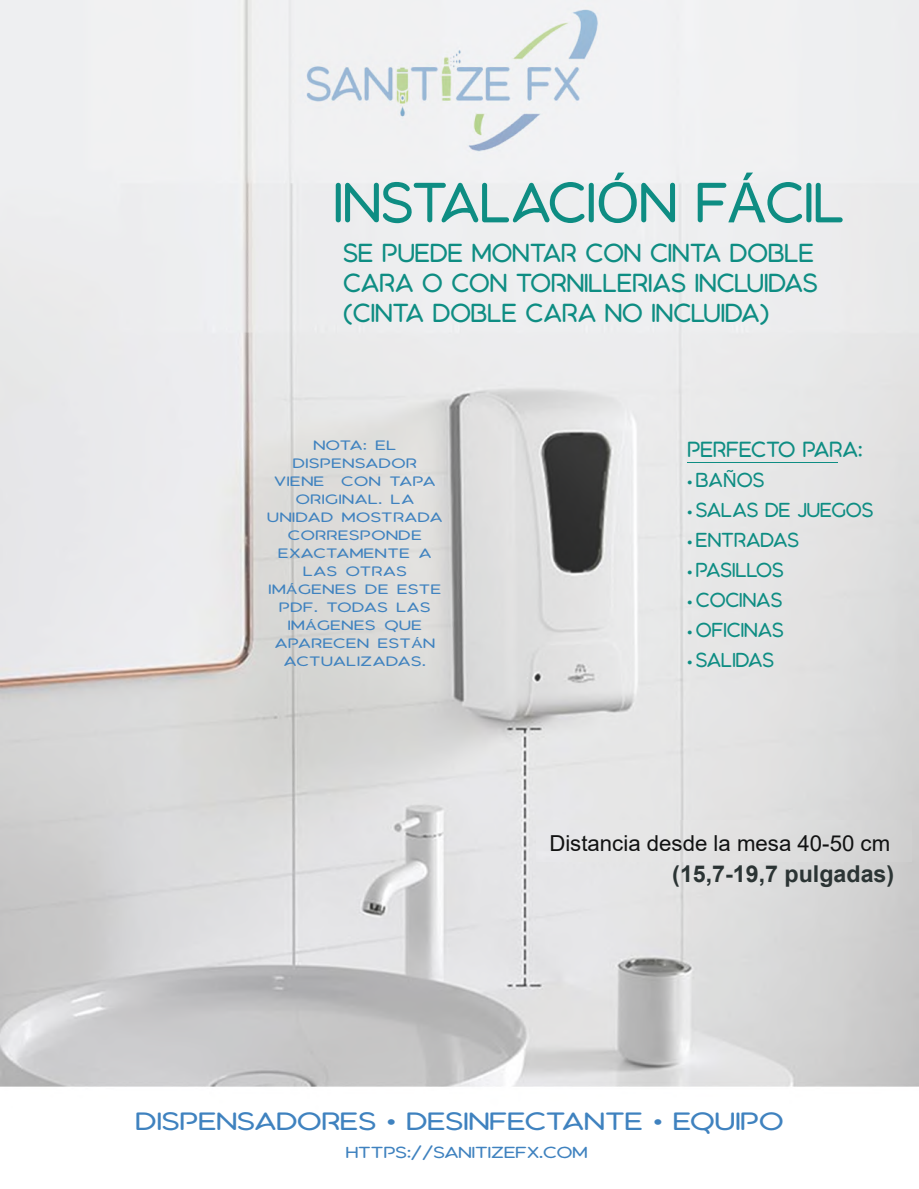
<style>
.page{position:relative;width:919px;height:1189px;background:#fff}
.page>*{position:absolute;margin:0;border:0;box-sizing:border-box;transform-origin:0 0}
.t1{font:50.25px "Aquatico";color:#0e8d83}
.t2{font:23.25px/30px "Aquatico";color:#0e8d83}
.t3{font:700 23.25px "Arial";color:#2b3434}
.t4{font:22.35px "Aquatico";color:#3f82bf;scale:1.24 1}
.t5{font:22.05px "Arial";color:#111212}
.t6{font:19.5px "Aquatico";color:#0e8d83}
.t7{font:18px "Aquatico";color:#0e8d83}
.t8{font:14.25px "Aquatico";color:#3f82bf;scale:1.24 1}
.t9{font:12.15px "Aquatico";letter-spacing:.035em;color:#3f82bf;scale:1.31 1}
.s1{font-family:"Arial";font-size:55.5px}
.s2{font-family:"Arial"}
.s3{font-family:"Arial";font-size:9px}
.s4{font-family:"Arial";font-size:19.5px}
</style>
<div class="page">
<img style="left:0;top:0;width:918px;height:1087px">
<img style="left:537px;top:820px;width:374px;height:41px">
<hr style="left:687px;top:462px;width:150px;height:1px;background:#0e8d83">
<h1 class="t1" style="left:333px;top:181px;width:512px">INSTALACI<span class="s1">Ó</span>N F<span class="s1">Á</span>CIL</h1>
<h2 class="t2" style="left:343px;top:239px;width:476px">SE PUEDE MONTAR CON CINTA DOBLE<br>CARA O CON TORNILLERIAS INCLUIDAS (CINTA DOBLE CARA NO INCLUIDA)</h2>
<p class="t9" style="left:313px;top:440px;width:65px">NOTA: EL</p>
<p class="t9" style="left:293px;top:458px;width:96px">DISPENSADOR</p>
<p class="t9" style="left:274px;top:476px;width:40px">VIENE</p>
<p class="t9" style="left:341px;top:476px;width:74px">CON TAPA</p>
<p class="t9" style="left:295px;top:494px;width:92px">ORIGINAL. LA</p>
<p class="t9" style="left:267px;top:512px;width:135px">UNIDAD MOSTRADA</p>
<p class="t9" style="left:288px;top:530px;width:104px">CORRESPONDE</p>
<p class="t9" style="left:278px;top:548px;width:118px">EXACTAMENTE A</p>
<p class="t9" style="left:303px;top:566px;width:81px">LAS OTRAS</p>
<p class="t9" style="left:268px;top:584px;width:133px">IM<span class="s2">Á</span>GENES DE ESTE</p>
<p class="t9" style="left:279px;top:602px;width:117px">PDF. TODAS LAS</p>
<p class="t9" style="left:288px;top:620px;width:104px">IM<span class="s2">Á</span>GENES QUE</p>
<p class="t9" style="left:275px;top:638px;width:124px">APARECEN EST<span class="s2">Á</span>N</p>
<p class="t9" style="left:284px;top:656px;width:110px">ACTUALIZADAS.</p>
<h3 class="t6" style="left:687px;top:441px;width:177px">PERFECTO PARA:</h3>
<h3 class="t7" style="left:687px;top:472px;width:79px"><span class="s3">●</span> BA<span class="s4">Ñ</span>OS</h3>
<h3 class="t7" style="left:687px;top:502px;width:188px"><span class="s3">●</span> SALAS DE JUEGOS</h3>
<h3 class="t7" style="left:687px;top:532px;width:114px"><span class="s3">●</span> ENTRADAS</h3>
<h3 class="t7" style="left:687px;top:562px;width:98px"><span class="s3">●</span> PASILLOS</h3>
<h3 class="t7" style="left:687px;top:592px;width:97px"><span class="s3">●</span> COCINAS</h3>
<h3 class="t7" style="left:687px;top:622px;width:98px"><span class="s3">●</span> OFICINAS</h3>
<h3 class="t7" style="left:687px;top:652px;width:89px"><span class="s3">●</span> SALIDAS</h3>
<h3 class="t5" style="left:549px;top:835px;width:342px">Distancia desde la mesa 40-50 cm</h3>
<h2 class="t3" style="left:672px;top:865px;width:223px">(15,7-19,7 pulgadas)</h2>
<h3 class="t4" style="left:135px;top:1111px;width:524px">DISPENSADORES <span class="s2">•</span> DESINFECTANTE <span class="s2">•</span> EQUIPO</h3>
<p class="t8" style="left:346px;top:1146px;width:196px">HTTPS://SANITIZEFX.COM</p>
</div>
